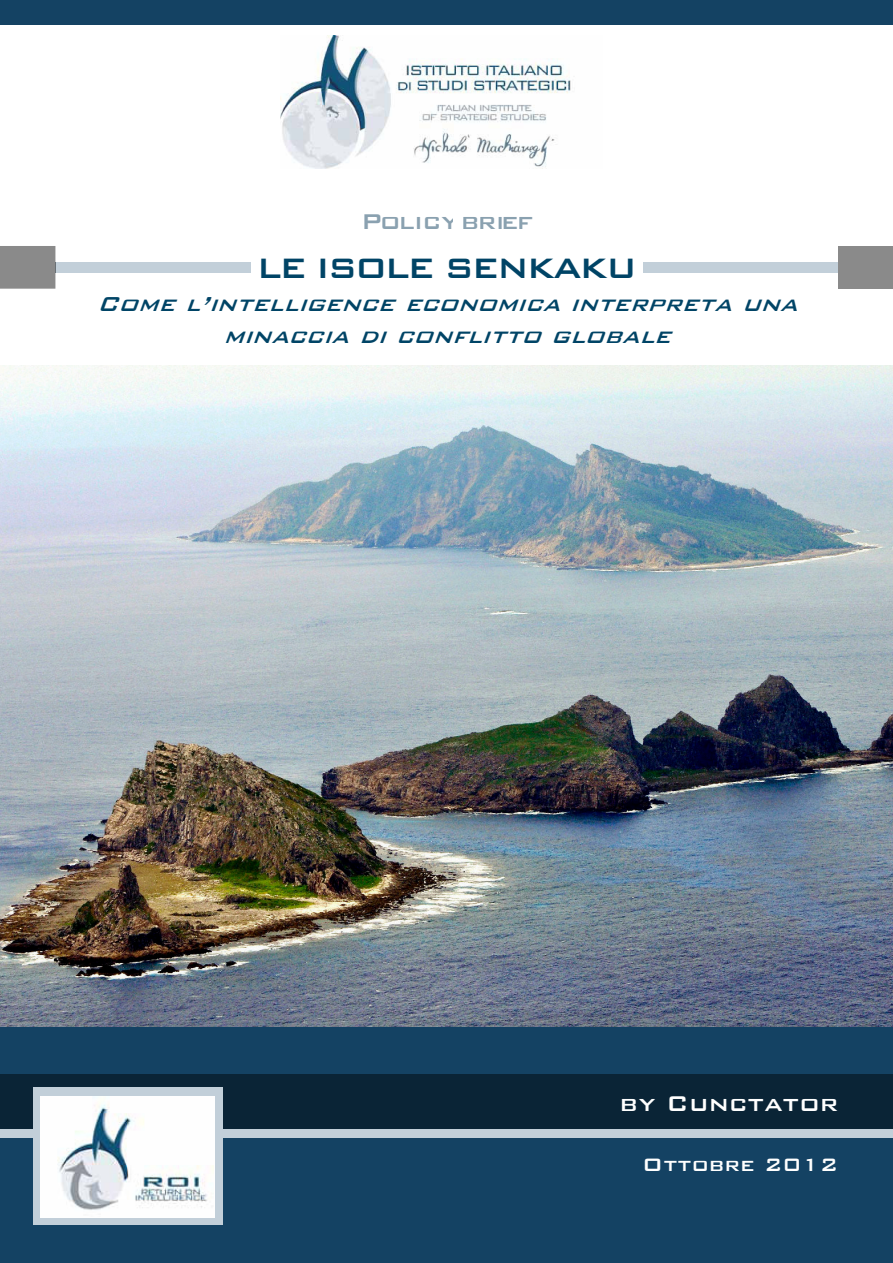
<style>
.page{position:relative;width:893px;height:1263px;background:#fff}
.page>*{position:absolute;margin:0;border:0;box-sizing:border-box;transform-origin:0 0}
.t1{font:500 37.5px "Bank Gothic";letter-spacing:-.08em;color:#046}
.t2{font:500 28.5px "Bank Gothic";letter-spacing:-.03em;color:#8aa1b0}
.t3{font:500 28.5px "Bank Gothic";color:#fff}
.t4{font:italic 500 27px/32.4px "Bank Gothic";color:#046;text-align:center}
.t5{font:500 24px "Bank Gothic";color:#fff}
</style>
<div class="page">
<div style="left:55px;top:262px;width:196px;height:11px;background:#c2cfd9"></div>
<div style="left:643px;top:262px;width:196px;height:11px;background:#c2cfd9"></div>
<div style="left:0;top:1025px;width:893px;height:238px;background:#144263"></div>
<div style="left:0;top:0;width:893px;height:24px;background:#144263"></div>
<img style="left:281px;top:36px;width:290px;height:132px">
<div style="left:0;top:246px;width:56px;height:43px;background:#8a8a8a"></div>
<div style="left:839px;top:246px;width:54px;height:43px;background:#8a8a8a"></div>
<div style="left:0;top:1074px;width:893px;height:58px;background:#0a2436"></div>
<div style="left:0;top:1129px;width:893px;height:9px;background:#c2cfd9"></div>
<div style="left:33px;top:1087px;width:190px;height:138px;background:#c2cfd9"></div>
<img style="left:41px;top:1097px;width:173px;height:121px">
<img style="left:0;top:365px;width:893px;height:661px">
<p class="t2" style="left:361px;top:199px;width:173px">Policybrief</p>
<h1 class="t1" style="left:257px;top:239px;width:382px">LE ISOLE SENKAKU</h1>
<p class="t4" style="left:97px;top:285px;width:715px">Comel’intelligenceeconomicainterpretauna minacciadiconflittoglobale</p>
<p class="t3" style="left:620px;top:1082px;width:220px">by Cunctator</p>
<p class="t5" style="left:642px;top:1146px;width:198px">Ottobre 2012</p>
</div>
